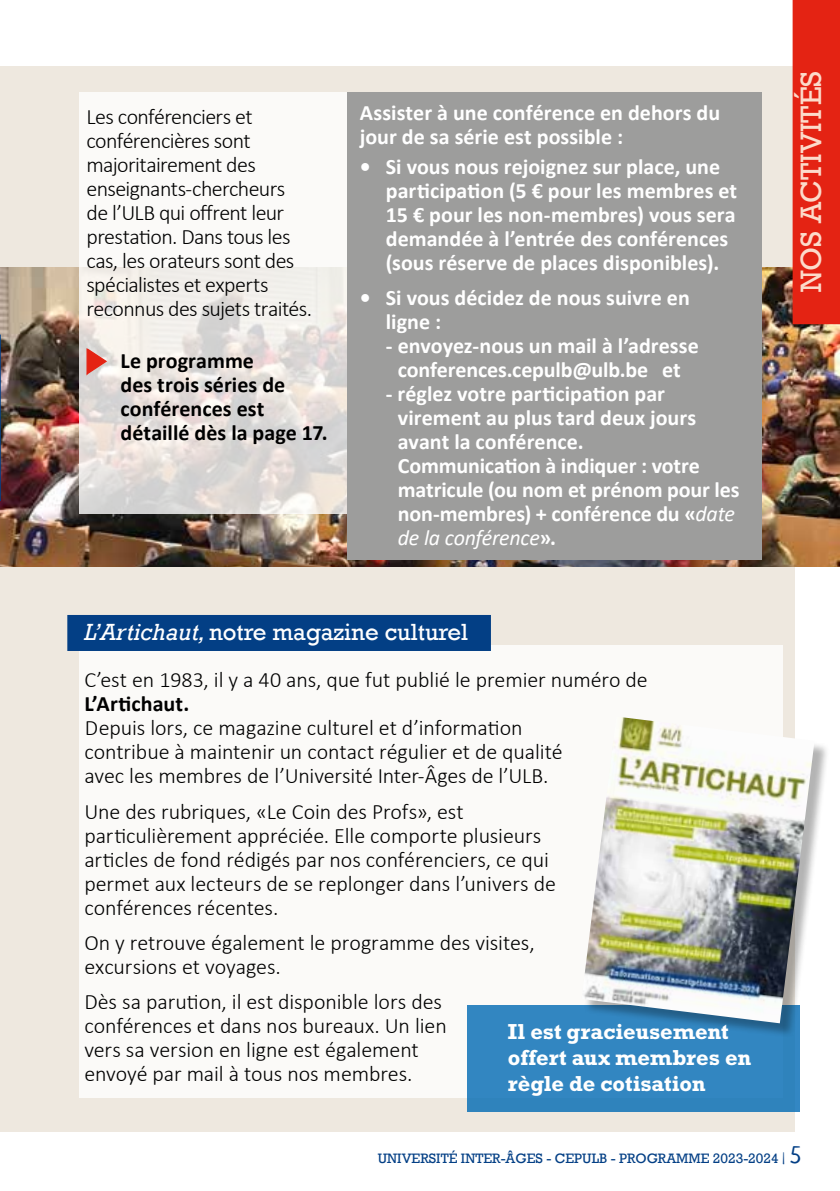
<style>
.page{position:relative;width:840px;height:1191px;background:#fff}
.page>*{position:absolute;margin:0;border:0;box-sizing:border-box;transform-origin:0 0}
.t1{font:30px "Rockwell Std";color:#fcdbcb}
.t2{font:24px "Rockwell";color:#fff}
.t3{font:300 22px/24px "Calibri";letter-spacing:-.005em;color:#000}
.t4{font:700 22px/24px "Calibri";color:#fff}
.t5{font:300 22px/24px "Calibri";letter-spacing:-.03em;color:#000}
.t6{font:700 22px/24px "Calibri";color:#000}
.t7{font:700 22px/26.4px "Rockwell Std";letter-spacing:-.005em;color:#fff}
.t8{font:14px "Rockwell";color:#033f85}
.s1{font-weight:400;font-style:italic}
.s2{font-style:italic}
.s3{font-family:"Neucha"}
.s4{font-family:"Neucha";font-size:24px}
</style>
<div class="page">
<hr style="left:0;top:63px;width:1px;height:1068px;background:#aa8e5c">
<div style="left:0;top:66px;width:793px;height:1065px;background:#eee8df"></div>
<img style="left:0;top:268px;width:839px;height:299px">
<div style="left:79px;top:644px;width:703px;height:453px;background:#fbfaf8"></div>
<svg style="left:79px;top:93px;width:268px;height:420px"></svg>
<div style="left:347px;top:93px;width:414px;height:467px;background:#9d9d9c"></div>
<div style="left:466px;top:1005px;width:333px;height:107px;background:#3286c1"></div>
<div style="left:583px;top:719px;width:246px;height:319px;background:#000;opacity:.3"></div>
<img style="left:583px;top:716px;width:231px;height:307px">
<div style="left:67px;top:615px;width:423px;height:36px;background:#033f85"></div>
<svg style="left:86px;top:347px;width:22px;height:30px"></svg>
<svg style="left:0;top:334px;width:1px;height:167px"></svg>
<div style="left:792px;top:0;width:47px;height:324px;background:#e42313"></div>
<p class="t5" style="left:86px;top:104px;width:227px">Les conférenciers et conférencières sont majoritairement des enseignants-chercheurs de l’ULB qui offrent leur prestation. Dans tous les cas, les orateurs sont des spécialistes et experts reconnus des sujets traités.</p>
<p class="t6" style="left:120px;top:349px;width:208px">Le programme<br>des trois séries de conférences est détaillé dès la page 17.</p>
<p class="t4" style="left:359px;top:101px;width:362px">Assister à une conférence en dehors du jour de sa série est possible :</p>
<p class="t4" style="left:385px;top:154px;width:353px;text-indent:-26px">• Si vous nous rejoignez sur place, une participation (5 € pour les membres et 15 € pour les non-membres) vous sera demandée à l’entrée des conférences (sous réserve de places disponibles).</p>
<p class="t4" style="left:385px;top:286px;width:305px;text-indent:-26px">• Si vous décidez de nous suivre en ligne :</p>
<p class="t4" style="left:385px;top:334px;width:314px;text-align:center">- envoyez-nous un mail à l’adresse conferences.cepulb@ulb.be et</p>
<p class="t4" style="left:397px;top:382px;width:343px;text-indent:-12px">- réglez votre participation par virement au plus tard deux jours avant la conférence.<br>Communication à indiquer : votre matricule (ou nom et prénom pour les non-membres) + conférence du «<span class="s1">date de la conférence</span>».</p>
<p class="t2" style="left:84px;top:618px;width:385px"><span class="s2">L’Artichaut,</span> notre magazine culturel</p>
<p class="t3" style="left:84px;top:667px;width:564px">C’est en 1983, il y a 40 ans, que fut publié le premier numéro de</p>
<p class="t6" style="left:84px;top:691px;width:106px">L’Artichaut.</p>
<p class="t3" style="left:84px;top:715px;width:479px">Depuis lors, ce magazine culturel et d’information contribue à maintenir un contact régulier et de qualité avec les membres de l’Université Inter-Âges de l’ULB.</p>
<p class="t3" style="left:84px;top:799px;width:473px">Une des rubriques, «Le Coin des Profs», est particulièrement appréciée. Elle comporte plusieurs articles de fond rédigés par nos conférenciers, ce qui permet aux lecteurs de se replonger dans l’univers de conférences récentes.</p>
<p class="t3" style="left:84px;top:930px;width:451px">On y retrouve également le programme des visites, excursions et voyages.</p>
<p class="t3" style="left:84px;top:989px;width:364px">Dès sa parution, il est disponible lors des conférences et dans nos bureaux. Un lien vers sa version en ligne est également envoyé par mail à tous nos membres.</p>
<p class="t7" style="left:507px;top:1017px;width:245px">Il est gracieusement offert aux membres en règle de cotisation</p>
<h1 class="t1" style="left:793px;top:292px;width:223px;rotate:-90deg">NOS ACTIVITÉS</h1>
<p class="t8" style="left:377px;top:1149px;width:424px">UNIVERSITÉ INTER-ÂGES - CEPULB - PROGRAMME 2023-2024 <span class="s3">|</span> <span class="s4">5</span></p>
</div>
